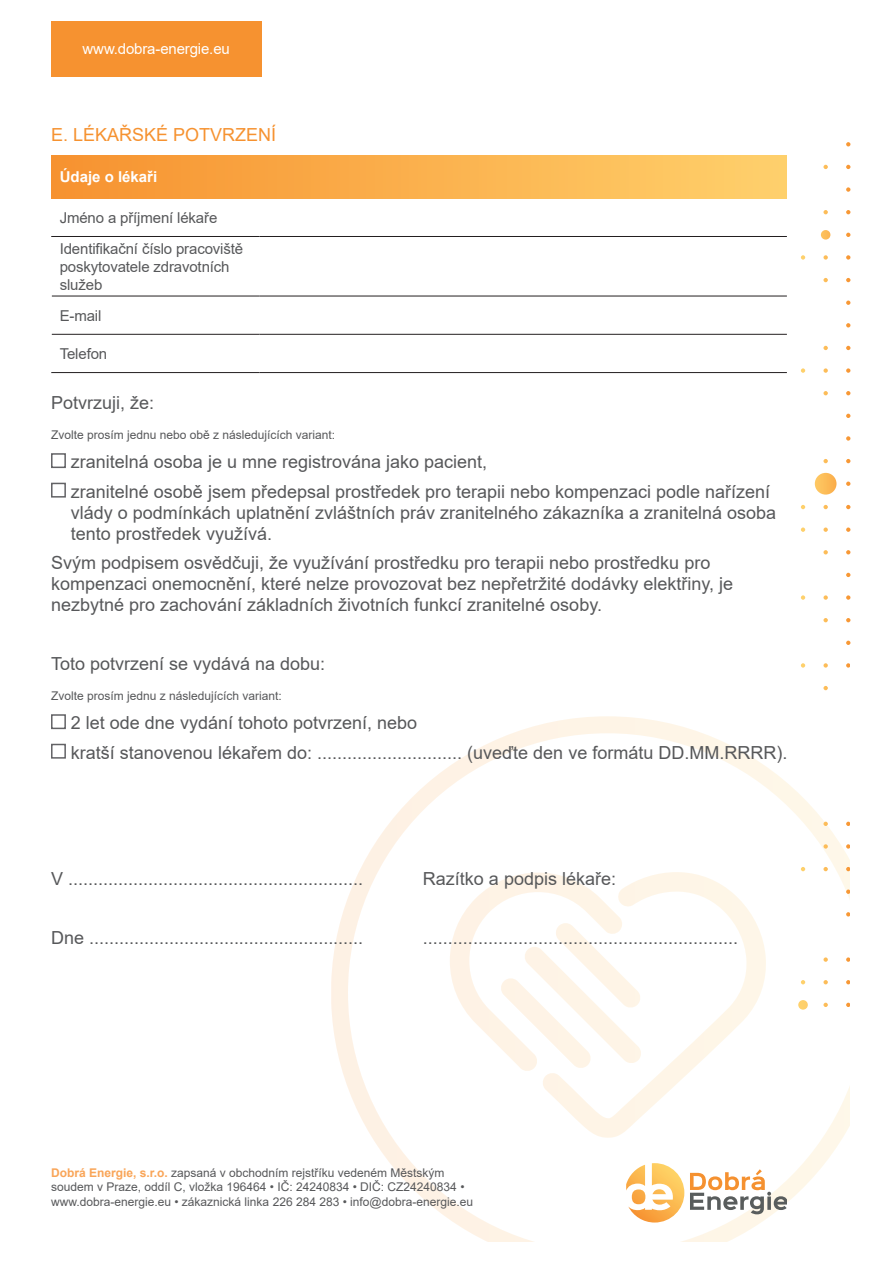
<style>
.page{position:relative;width:893px;height:1263px;background:#fff}
.page>*{position:absolute;margin:0;border:0;box-sizing:border-box;transform-origin:0 0}
.t1{font:18px/21px "Arial";color:#57585a}
.t2{font:18px "Arial";color:#f69230}
.t3{font:15px/31px "Arial";letter-spacing:-.01em;color:#57585a}
.t4{font:15px "Arial";letter-spacing:-.01em;color:#fff}
.t5{font:700 15px "Arial";color:#fff}
.t6{font:12px/14.4px "Arial";color:#57585a}
.s1{font-weight:700;color:#f9a558}
</style>
<div class="page">
<svg style="left:331px;top:716px;width:519px;height:526px"></svg>
<svg style="left:690px;top:1169px;width:97px;height:45px"></svg>
<svg style="left:626px;top:1163px;width:58px;height:59px"></svg>
<div style="left:51px;top:21px;width:210px;height:56px;background:#f69230"></div>
<svg style="left:846px;top:142px;width:4px;height:842px"></svg>
<div style="left:51px;top:156px;width:736px;height:42px;background:linear-gradient(to right,#f7912f,#ffd06c)"></div>
<hr style="left:51px;top:236px;width:209px;height:1px;background:#231f20">
<hr style="left:51px;top:296px;width:209px;height:1px;background:#231f20">
<hr style="left:51px;top:334px;width:209px;height:1px;background:#231f20">
<hr style="left:51px;top:372px;width:209px;height:1px;background:#231f20">
<hr style="left:51px;top:296px;width:1px;height:38px;background:#fff">
<hr style="left:51px;top:334px;width:1px;height:38px;background:#fff">
<hr style="left:260px;top:236px;width:527px;height:1px;background:#231f20">
<hr style="left:260px;top:296px;width:527px;height:1px;background:#231f20">
<hr style="left:260px;top:334px;width:527px;height:1px;background:#231f20">
<hr style="left:260px;top:372px;width:527px;height:1px;background:#231f20">
<div style="left:51px;top:453px;width:15px;height:15px;border:2px solid #636366"></div>
<div style="left:51px;top:483px;width:15px;height:15px;border:2px solid #636366"></div>
<div style="left:51px;top:714px;width:15px;height:15px;border:2px solid #636366"></div>
<div style="left:51px;top:744px;width:15px;height:15px;border:2px solid #636366"></div>
<p class="t4" style="left:83px;top:39px;width:149px">www.dobra-energie.eu</p>
<p class="t2" style="left:51px;top:122px;width:227px">E. LÉKAŘSKÉ POTVRZENÍ</p>
<p class="t5" style="left:60px;top:167px;width:99px">Údaje o lékaři</p>
<p class="t3" style="left:60px;top:202px;width:185px">Jméno a příjmení lékaře<br>Identifikační číslo pracoviště</p>
<p class="t3" style="left:60px;top:257px;width:171px;line-height:18px">poskytovatele zdravotních služeb</p>
<p class="t3" style="left:60px;top:300px;width:43px">E-mail</p>
<p class="t3" style="left:60px;top:338px;width:49px">Telefon</p>
<p class="t1" style="left:51px;top:392px;width:105px">Potvrzuji, že:</p>
<p class="t6" style="left:51px;top:427px;width:286px">Zvolte prosím jednu nebo obě z následujících variant:</p>
<p class="t1" style="left:71px;top:447px;width:701px;line-height:29.5px">zranitelná osoba je u mne registrována jako pacient,<br>zranitelné osobě jsem předepsal prostředek pro terapii nebo kompenzaci podle nařízení</p>
<p class="t1" style="left:71px;top:502px;width:707px">vlády o podmínkách uplatnění zvláštních práv zranitelného zákazníka a zranitelná osoba tento prostředek využívá.</p>
<p class="t1" style="left:51px;top:552px;width:684px">Svým podpisem osvědčuji, že využívání prostředku pro terapii nebo prostředku pro kompenzaci onemocnění, které nelze provozovat bez nepřetržité dodávky elektřiny, je nezbytné pro zachování základních životních funkcí zranitelné osoby.</p>
<p class="t1" style="left:51px;top:653px;width:276px">Toto potvrzení se vydává na dobu:</p>
<p class="t6" style="left:51px;top:688px;width:232px">Zvolte prosím jednu z následujících variant:</p>
<p class="t1" style="left:71px;top:708px;width:718px;line-height:29.5px">2 let ode dne vydání tohoto potvrzení, nebo<br>kratší stanovenou lékařem do: ............................. (uveďte den ve formátu DD.MM.RRRR).</p>
<p class="t1" style="left:51px;top:868px;width:314px">V ...........................................................</p>
<p class="t1" style="left:51px;top:927px;width:314px">Dne .......................................................</p>
<p class="t1" style="left:423px;top:868px;width:195px">Razítko a podpis lékaře:</p>
<p class="t1" style="left:423px;top:927px;width:317px">...............................................................</p>
<p class="t6" style="left:51px;top:1165px;width:424px"><span class="s1">Dobrá Energie, s.r.o.</span> zapsaná v obchodním rejstříku vedeném Městským soudem v Praze, oddíl C, vložka 196464 • IČ: 24240834 • DIČ: CZ24240834 • www.dobra-energie.eu • zákaznická linka 226 284 283 • info@dobra-energie.eu</p>
</div>
